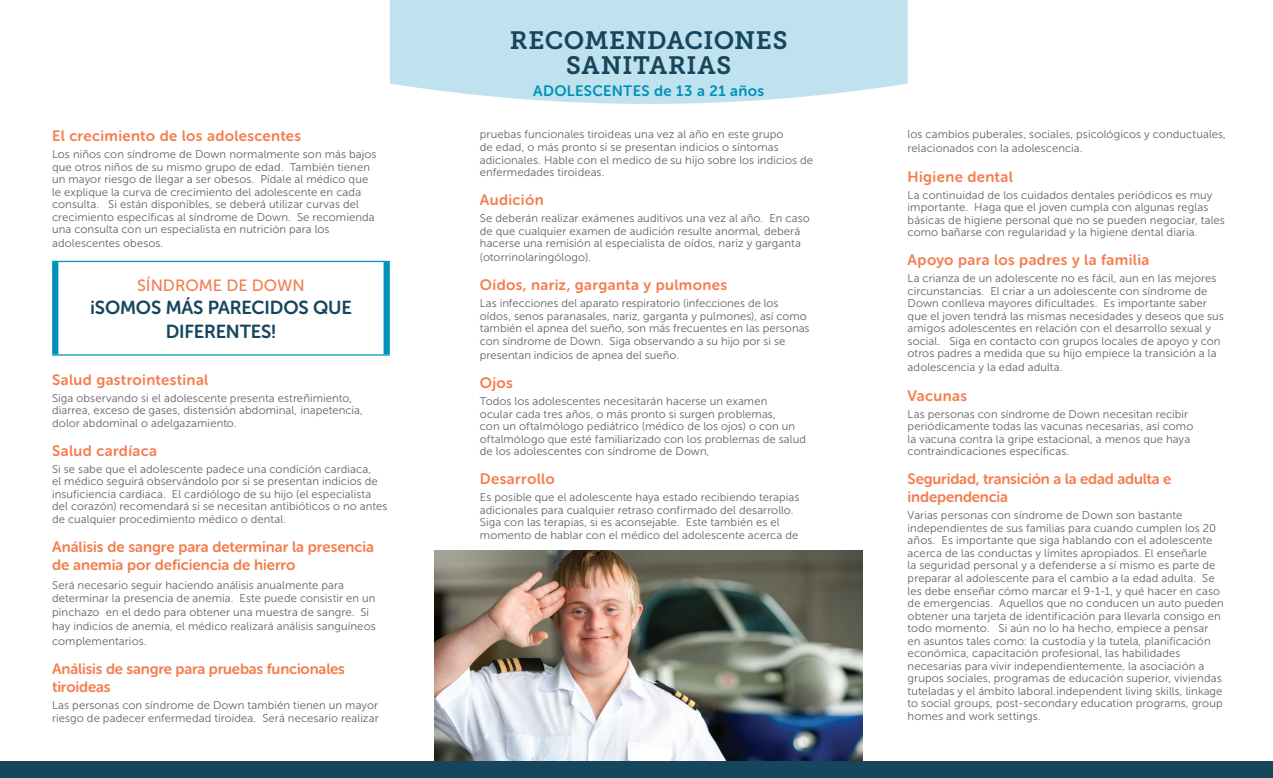
<style>
.page{position:relative;width:1273px;height:778px;background:#fff}
.page>*{position:absolute;margin:0;border:0;box-sizing:border-box;transform-origin:0 0}
.t1{font:25px/25px "Museo Slab 700";letter-spacing:.02em;color:#16465d;text-align:center}
.t2{font:18.75px/23.8px "Museo Sans Rounded 700";letter-spacing:-.01em;color:#16465d;text-align:center}
.t3{font:16.25px "Museo Sans 500";color:#f47d4e}
.t4{font:15px/18px "Museo Sans Rounded 700";letter-spacing:.005em;color:#f47d4e}
.t5{font:15px "Museo Sans Rounded 700";letter-spacing:.025em;color:#f47d4e}
.t6{font:15px "Museo Sans Rounded 700";letter-spacing:.02em;color:#0091b9}
.t7{font:11.25px/12.5px "Museo Sans 300";letter-spacing:.005em;color:#636366}
</style>
<div class="page">
<img style="left:435px;top:550px;width:427px;height:210px">
<div style="left:390px;top:0;width:517px;height:104px;background:#c0e2ee"></div>
<div style="left:0;top:760px;width:1272px;height:17px;background:#16465d"></div>
<hr style="left:52px;top:261px;width:338px;height:1px;background:#0091b9">
<hr style="left:52px;top:354px;width:338px;height:1px;background:#0091b9">
<div style="left:52px;top:262px;width:6px;height:92px;background:#0091b9"></div>
<div style="left:383px;top:262px;width:7px;height:92px;background:#0091b9"></div>
<svg style="left:1266px;top:770px;width:7px;height:8px"></svg>
<h3 class="t4" style="left:52px;top:127px;width:250px">El crecimiento de los adolescentes</h3>
<p class="t7" style="left:52px;top:148px;width:326px">Los niños con síndrome de Down normalmente son más bajos que otros niños de su mismo grupo de edad. También tienen un mayor riesgo de llegar a ser obesos. Pídale al médico que le explique la curva de crecimiento del adolescente en cada consulta. Si están disponibles, se deberá utilizar curvas del crecimiento específicas al síndrome de Down. Se recomienda una consulta con un especialista en nutrición para los</p>
<p class="t7" style="left:52px;top:237px;width:113px">adolescentes obesos.</p>
<h3 class="t3" style="left:137px;top:276px;width:169px">SÍNDROME DE DOWN</h3>
<h2 class="t2" style="left:90px;top:296px;width:263px">¡SOMOS MÁS PARECIDOS QUE<br>DIFERENTES!</h2>
<h3 class="t4" style="left:52px;top:370px;width:158px">Salud gastrointestinal</h3>
<p class="t7" style="left:52px;top:391px;width:312px">Siga observando si el adolescente presenta estreñimiento, diarrea, exceso de gases, distensión abdominal, inapetencia, dolor abdominal o adelgazamiento.</p>
<h3 class="t5" style="left:52px;top:442px;width:106px">Salud cardíaca</h3>
<p class="t7" style="left:52px;top:462px;width:337px">Si se sabe que el adolescente padece una condición cardiaca,<br>el médico seguirá observándolo por si se presentan indicios de insuficiencia cardiaca. El cardiólogo de su hijo (el especialista del corazón) recomendará si se necesitan antibióticos o no antes de cualquier procedimiento médico o dental.</p>
<h3 class="t4" style="left:52px;top:537px;width:323px">Análisis de sangre para determinar la presencia de anemia por deficiencia de hierro</h3>
<p class="t7" style="left:52px;top:577px;width:325px;line-height:13.8px">Será necesario seguir haciendo análisis anualmente para determinar la presencia de anemia. Este puede consistir en un pinchazo en el dedo para obtener una muestra de sangre. Si hay indicios de anemia, el médico realizará análisis sanguíneos</p>
<p class="t7" style="left:52px;top:634px;width:96px">complementarios.</p>
<h3 class="t4" style="left:52px;top:659px;width:294px">Análisis de sangre para pruebas funcionales tiroideas</h3>
<p class="t7" style="left:52px;top:698px;width:328px">Las personas con síndrome de Down también tienen un mayor riesgo de padecer enfermedad tiroidea. Será necesario realizar</p>
<h1 class="t1" style="left:510px;top:28px;width:279px">RECOMENDACIONES<br>SANITARIAS</h1>
<h3 class="t6" style="left:533px;top:82px;width:232px">ADOLESCENTES de 13 a 21 años</h3>
<p class="t7" style="left:480px;top:128px;width:334px">pruebas funcionales tiroideas una vez al año en este grupo<br>de edad, o más pronto si se presentan indicios o síntomas adicionales. Hable con el medico de su hijo sobre los indicios de enfermedades tiroideas.</p>
<h3 class="t5" style="left:480px;top:192px;width:65px">Audición</h3>
<p class="t7" style="left:480px;top:212px;width:331px">Se deberán realizar exámenes auditivos una vez al año. En caso de que cualquier examen de audición resulte anormal, deberá hacerse una remisión al especialista de oídos, nariz y garganta</p>
<p class="t7" style="left:480px;top:251px;width:112px">(otorrinolaringólogo).</p>
<h3 class="t5" style="left:480px;top:277px;width:249px">Oídos, nariz, garganta y pulmones</h3>
<p class="t7" style="left:480px;top:297px;width:331px">Las infecciones del aparato respiratorio (infecciones de los oídos, senos paranasales, nariz, garganta y pulmones), así como también el apnea del sueño, son más frecuentes en las personas con síndrome de Down. Siga observando a su hijo por si se</p>
<p class="t7" style="left:480px;top:348px;width:201px">presentan indicios de apnea del sueño.</p>
<h3 class="t4" style="left:480px;top:373px;width:35px">Ojos</h3>
<p class="t7" style="left:480px;top:395px;width:327px">Todos los adolescentes necesitarán hacerse un examen<br>ocular cada tres años, o más pronto si surgen problemas,<br>con un oftalmólogo pediátrico (médico de los ojos) o con un oftalmólogo que esté familiarizado con los problemas de salud de los adolescentes con síndrome de Down,</p>
<h3 class="t5" style="left:480px;top:470px;width:76px">Desarrollo</h3>
<p class="t7" style="left:480px;top:491px;width:321px">Es posible que el adolescente haya estado recibiendo terapias adicionales para cualquier retraso confirmado del desarrollo.<br>Siga con las terapias, si es aconsejable. Este también es el momento de hablar con el médico del adolescente acerca de</p>
<p class="t7" style="left:907px;top:128px;width:320px;line-height:13.8px">los cambios puberales, sociales, psicológicos y conductuales, relacionados con la adolescencia.</p>
<h3 class="t5" style="left:907px;top:168px;width:107px">Higiene dental</h3>
<p class="t7" style="left:907px;top:188px;width:318px">La continuidad de los cuidados dentales periódicos es muy importante. Haga que el joven cumpla con algunas reglas básicas de higiene personal que no se pueden negociar, tales como bañarse con regularidad y la higiene dental diaria.</p>
<h3 class="t4" style="left:907px;top:251px;width:243px">Apoyo para los padres y la familia</h3>
<p class="t7" style="left:907px;top:272px;width:318px">La crianza de un adolescente no es fácil, aun en las mejores circunstancias. El criar a un adolescente con síndrome de Down conlleva mayores dificultades. Es importante saber que el joven tendrá las mismas necesidades y deseos que sus amigos adolescentes en relación con el desarrollo sexual y social. Siga en contacto con grupos locales de apoyo y con otros padres a medida que su hijo empiece la transición a la</p>
<p class="t7" style="left:907px;top:361px;width:156px">adolescencia y la edad adulta.</p>
<h3 class="t5" style="left:907px;top:387px;width:61px">Vacunas</h3>
<p class="t7" style="left:907px;top:407px;width:287px">Las personas con síndrome de Down necesitan recibir periódicamente todas las vacunas necesarias, así como la vacuna contra la gripe estacional, a menos que haya contraindicaciones específicas.</p>
<h3 class="t4" style="left:907px;top:470px;width:265px">Seguridad, transición a la edad adulta e independencia</h3>
<p class="t7" style="left:907px;top:509px;width:318px">Varias personas con síndrome de Down son bastante independientes de sus familias para cuando cumplen los 20 años. Es importante que siga hablando con el adolescente acerca de las conductas y límites apropiados. El enseñarle<br>la seguridad personal y a defenderse a sí mismo es parte de preparar al adolescente para el cambio a la edad adulta. Se les debe enseñar cómo marcar el 9-1-1, y qué hacer en caso de emergencias. Aquellos que no conducen un auto pueden obtener una tarjeta de identificación para llevarla consigo en todo momento. Si aún no lo ha hecho, empiece a pensar en asuntos tales como: la custodia y la tutela, planificación económica, capacitación profesional, las habilidades necesarias para vivir independientemente, la asociación a grupos sociales, programas de educación superior, viviendas tuteladas y el ámbito laboral.independent living skills, linkage to social groups, post-secondary education programs, group homes and work settings.</p>
</div>
